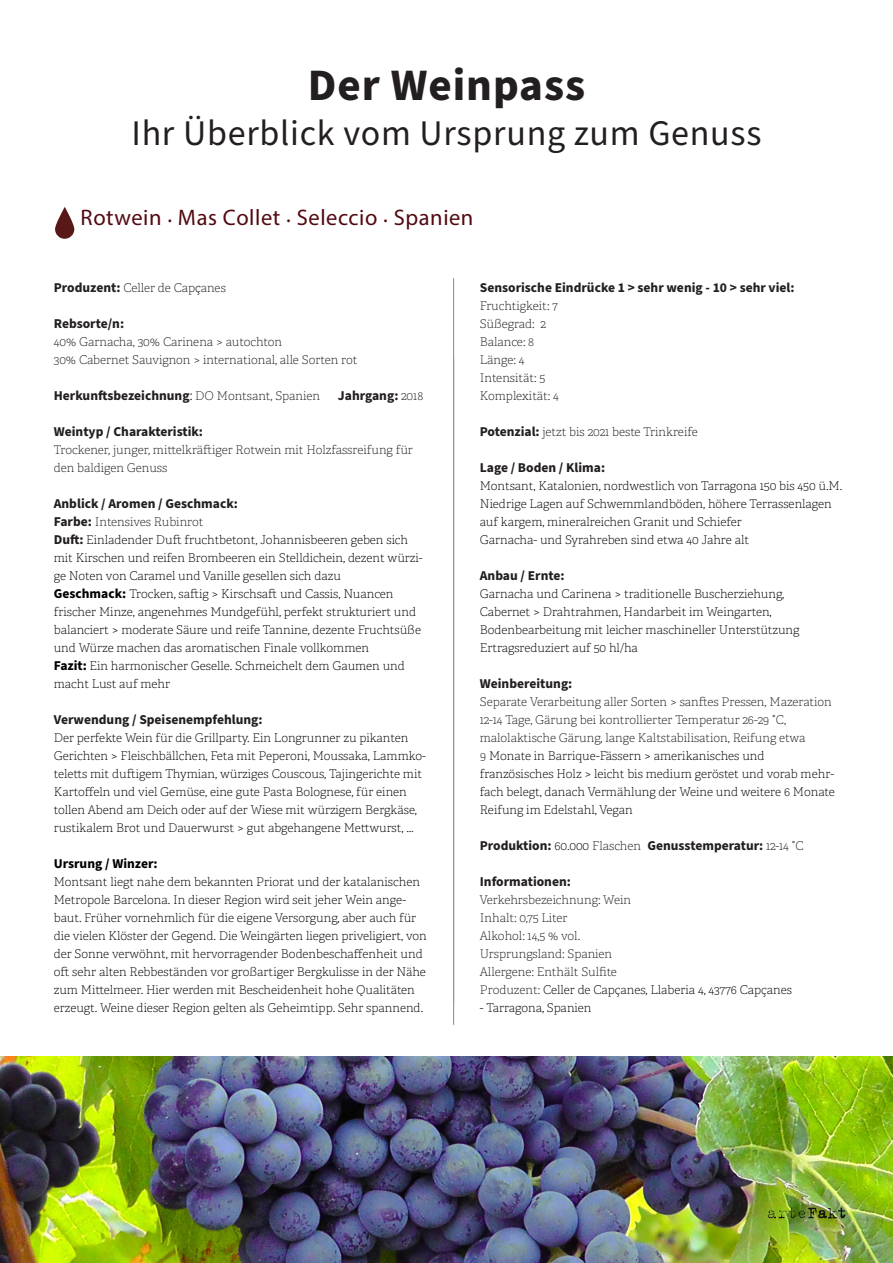
<style>
.page{position:relative;width:893px;height:1263px;background:#fff}
.page>*{position:absolute;margin:0;border:0;box-sizing:border-box;transform-origin:0 0}
.t1{font:700 45px "Source Sans Pro";letter-spacing:.02em;color:#231f20}
.t2{font:36px "Source Sans Pro";letter-spacing:.02em;color:#231f20}
.t3{font:22.5px "Myriad Pro";letter-spacing:.025em;color:#520a11}
.t4{font:700 13.5px "Source Sans Pro";color:#231f20}
.t5{font:700 13.5px "Source Sans Pro";color:#000}
.t6{font:12px/18px "Adelle PE Th";color:#000}
.t7{font:12px/18px "Adelle PE Th";color:#231f20}
.s1{font-family:"Source Sans Pro";font-weight:700;font-size:13.5px}
.s2{color:#000}
.s3{font-family:"Adelle PE Th";font-weight:400}
.s4{font-family:"Adelle PE Th";font-weight:400;font-size:12px}
.s5{font-family:"Source Sans Pro";font-weight:700;font-size:13.5px;color:#231f20}
.s6{font-family:"Adelle PE Th";font-weight:400;font-size:12px;color:#000}
.s7{color:#231f20}
</style>
<div class="page">
<img style="left:0;top:1057px;width:893px;height:206px">
<svg style="left:55px;top:207px;width:19px;height:32px"></svg>
<hr style="left:453px;top:278px;width:1px;height:728px;background:#939598">
<hr style="left:453px;top:357px;width:1px;height:668px;background:#939598">
<svg style="left:767px;top:1207px;width:82px;height:13px"></svg>
<p class="t1" style="left:308px;top:55px;width:279px">Der Weinpass</p>
<p class="t2" style="left:131px;top:109px;width:631px">Ihr Überblick vom Ursprung zum Genuss</p>
<p class="t3" style="left:81px;top:203px;width:394px">Rotwein . Mas Collet . Seleccio . Spanien</p>
<p class="t7" style="left:54px;top:279px;width:174px"><span class="s1">Produzent:</span> Celler de Cap<span class="s2">ç</span>anes</p>
<p class="t4" style="left:54px;top:315px;width:72px">Rebsorte/n:</p>
<p class="t7" style="left:54px;top:333px;width:230px">40% Garnacha, 30% Carinena &gt; autochton</p>
<p class="t7" style="left:54px;top:351px;width:305px">30% Cabernet Sauvignon &gt; international, alle Sorten rot</p>
<p class="t4" style="left:54px;top:387px;width:268px">Herkunftsbezeichnung<span class="s3">:</span> <span class="s4">DO Montsant, Spanien</span></p>
<p class="t4" style="left:338px;top:387px;width:87px">Jahrgang: <span class="s4">2018</span></p>
<p class="t4" style="left:54px;top:423px;width:151px">Weintyp / Charakteristik:</p>
<p class="t7" style="left:54px;top:441px;width:361px">Trockener, junger, mittelkräftiger Rotwein mit Holzfassreifung für den baldigen Genuss</p>
<p class="t4" style="left:54px;top:495px;width:186px">Anblick / Aromen / Geschmack:</p>
<p class="t7" style="left:54px;top:513px;width:151px"><span class="s1">Farbe:</span> Intensives Rubinrot</p>
<p class="t6" style="left:54px;top:531px;width:370px"><span class="s5">Duft:</span> Einladender Duft fruchtbetont, Johannisbeeren geben sich mit Kirschen und reifen Brombeeren ein Stelldichein, dezent würzi&shy;ge Noten von Caramel und Vanille gesellen sich dazu</p>
<p class="t6" style="left:54px;top:585px;width:369px"><span class="s1">Geschmack:</span> Trocken, saftig &gt; Kirschsaft und Cassis, Nuancen frischer Minze, angenehmes Mundgefühl, perfekt strukturiert und balanciert &gt; moderate Säure und reife Tannine, dezente Fruchtsüße und Würze machen das aromatischen Finale vollkommen</p>
<p class="t6" style="left:54px;top:657px;width:353px"><span class="s1">Fazit:</span> Ein harmonischer Geselle. Schmeichelt dem Gaumen und macht Lust auf mehr</p>
<p class="t4" style="left:54px;top:711px;width:210px">Verwendung / Speisenempfehlung:</p>
<p class="t6" style="left:54px;top:729px;width:374px">Der perfekte Wein für die Grillparty. Ein Longrunner zu pikanten Gerichten &gt; Fleischbällchen, Feta mit Peperoni, Moussaka, Lammko&shy;teletts mit duftigem Thymian, würziges Couscous, Tajingerichte mit Kartoffeln und viel Gemüse, eine gute Pasta Bolognese, für einen tollen Abend am Deich oder auf der Wiese mit würzigem Bergkäse, rustikalem Brot und Dauerwurst &gt; gut abgehangene Mettwurst, ...</p>
<p class="t5" style="left:54px;top:855px;width:105px">Ursrung / Winzer:</p>
<p class="t6" style="left:54px;top:873px;width:374px">Montsant liegt nahe dem bekannten Priorat und der katalanischen Metropole Barcelona. In dieser Region wird seit jeher Wein ange&shy;baut. Früher vornehmlich für die eigene Versorgung, aber auch für die vielen Klöster der Gegend. Die Weingärten liegen priveligiert, von der Sonne verwöhnt, mit hervorragender Bodenbeschaffenheit und oft sehr alten Rebbeständen vor großartiger Bergkulisse in der Nähe zum Mittelmeer. Hier werden mit Bescheidenheit hohe Qualitäten erzeugt. Weine dieser Region gelten als Geheimtipp. Sehr spannend.</p>
<p class="t4" style="left:480px;top:279px;width:316px">Sensorische Eindrücke 1 &gt; sehr wenig - 10 &gt; sehr viel:</p>
<p class="t7" style="left:480px;top:297px;width:80px">Fruchtigkeit: 7</p>
<p class="t7" style="left:480px;top:315px;width:67px">Süßegrad: 2</p>
<p class="t7" style="left:480px;top:333px;width:56px">Balance: 8</p>
<p class="t7" style="left:480px;top:351px;width:46px">Länge: 4</p>
<p class="t7" style="left:480px;top:369px;width:67px">Intensität: 5</p>
<p class="t7" style="left:480px;top:387px;width:80px">Komplexität: 4</p>
<p class="t7" style="left:480px;top:423px;width:219px"><span class="s1">Potenzial:</span> jetzt bis 2021 beste Trinkreife</p>
<p class="t4" style="left:480px;top:459px;width:127px">Lage / Boden / Klima:</p>
<p class="t6" style="left:480px;top:477px;width:364px">Montsant, Katalonien, nordwestlich von Tarragona 150 bis 450 ü.M.</p>
<p class="t6" style="left:480px;top:495px;width:354px">Niedrige Lagen auf Schwemmlandböden, höhere Terrassenlagen auf kargem, mineralreichen Granit und Schiefer</p>
<p class="t6" style="left:480px;top:531px;width:271px">Garnacha- und Syrahreben sind etwa 40 Jahre alt</p>
<p class="t4" style="left:480px;top:567px;width:86px">Anbau / Ernte:</p>
<p class="t6" style="left:480px;top:585px;width:306px">Garnacha und Carinena &gt; traditionelle Buscherziehung,</p>
<p class="t6" style="left:480px;top:603px;width:321px">Cabernet &gt; Drahtrahmen, Handarbeit im Weingarten,<br>Bodenbearbeitung mit leicher maschineller Unterstützung</p>
<p class="t6" style="left:480px;top:639px;width:160px">Ertragsreduziert auf 50 hl/ha</p>
<p class="t4" style="left:480px;top:675px;width:94px">Weinbereitung:</p>
<p class="t7" style="left:480px;top:693px;width:354px">Separate Verarbeitung aller Sorten &gt; sanftes Pressen, Mazeration<br>12-14 Tage, Gärung bei kontrollierter Temperatur 26-29 °C,</p>
<p class="t7" style="left:480px;top:729px;width:327px">malolaktische Gärung, lange Kaltstabilisation, Reifung etwa<br>9 <span class="s2">Monate in Barrique-Fässern &gt; amerikanisches und</span></p>
<p class="t6" style="left:480px;top:765px;width:357px;text-align:justify">französisches Holz &gt; leicht bis medium geröstet und vorab mehr&shy;fach belegt, danach Vermählung der Weine und weitere 6 Monate Reifung im Edelstahl, Vegan</p>
<p class="t4" style="left:480px;top:837px;width:325px">Produktion: <span class="s6">60.000</span> <span class="s4">Flaschen</span> Genusstemperatur: <span class="s4">12-14 °C</span></p>
<p class="t4" style="left:480px;top:873px;width:93px">Informationen:</p>
<p class="t7" style="left:480px;top:891px;width:153px">Verkehrsbezeichnung: Wein</p>
<p class="t7" style="left:480px;top:909px;width:89px">Inhalt: 0,75 Liter</p>
<p class="t7" style="left:480px;top:927px;width:102px">Alkohol: 14,5 % vol.</p>
<p class="t7" style="left:480px;top:945px;width:134px">Ursprungsland: Spanien</p>
<p class="t7" style="left:480px;top:963px;width:139px">Allergene: Enthält Sulfite</p>
<p class="t6" style="left:480px;top:981px;width:314px"><span class="s7">Produzent:</span> Celler de Capçanes, Llaberia 4, 43776 Capçanes</p>
<p class="t6" style="left:480px;top:999px;width:113px">- Tarragona, Spanien</p>
</div>
